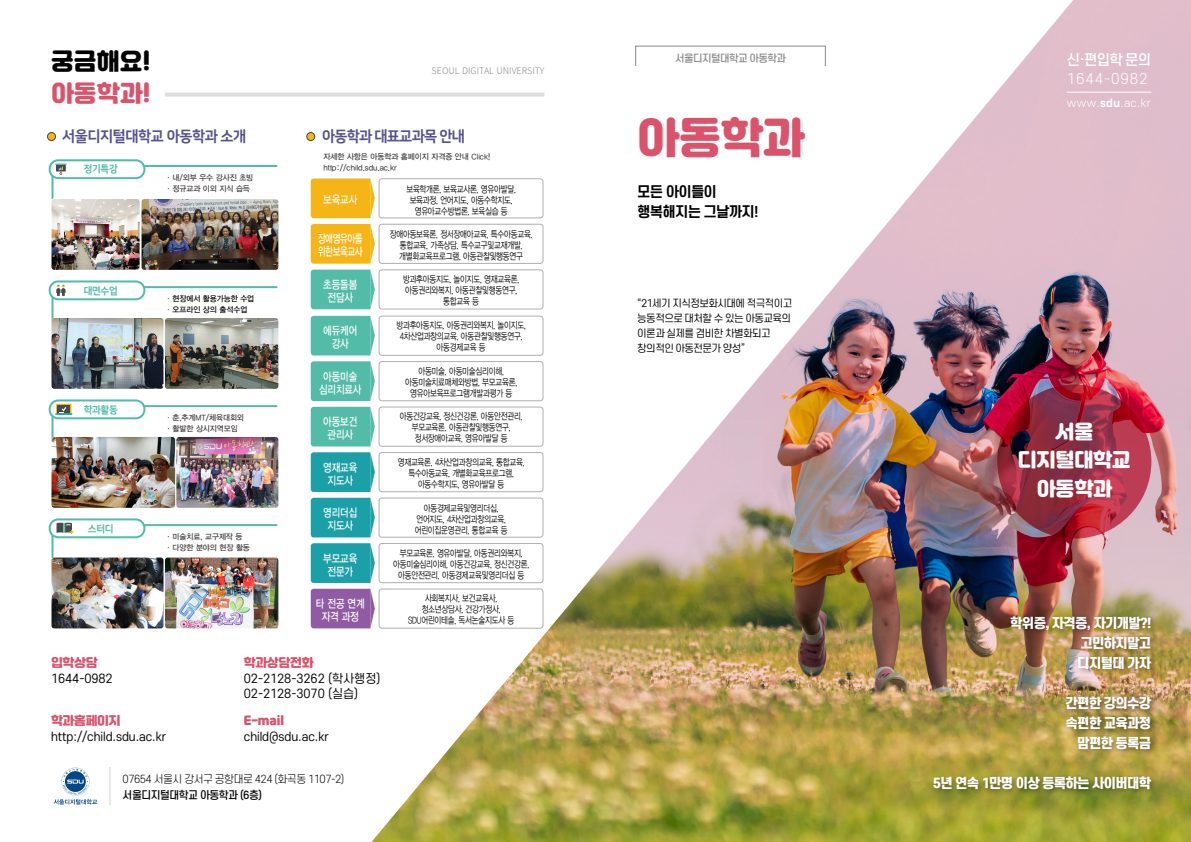
<style>
.page{position:relative;width:1191px;height:842px;background:#fff}
.page>*{position:absolute;margin:0;border:0;box-sizing:border-box;transform-origin:0 0}
.t1{font:42.5px "Jalnan OTF";color:#db536b}
.t2{font:23.1px "Jalnan OTF";color:#000}
.t3{font:23.1px "Jalnan OTF";color:#db536b}
.t4{font:19.2px/28.3px "Jalnan OTF";color:#fff;text-align:center}
.t5{font:15px "Nanum Square OTFEB";letter-spacing:-.03em;color:#57528f;scale:.96 1}
.t6{font:15px "Nanum Square OTFEB";letter-spacing:-.05em;color:#57528f;scale:.96 1}
.t7{font:700 14px/19.9px "S Core Dream 6";letter-spacing:-.06em;color:#000}
.t8{font:300 14px "S Core Dream 3";letter-spacing:.06em;color:#fff}
.t9{font:500 14px "S Core Dream 5";color:#fff}
.t10{font:800 13px/20px "S Core Dream 8";letter-spacing:-.06em;color:#fff;text-align:justify}
.t11{font:11.9px/15.5px "S Core Dream 4";letter-spacing:-.005em;color:#000}
.t12{font:11.9px "Jalnan OTF";letter-spacing:-.005em;color:#db536b}
.t13{font:11.5px/13px "YDIYGO330";letter-spacing:-.01em;color:#fff;text-align:center;scale:.81 1}
.t14{font:11.5px/13px "YDIYGO330";letter-spacing:-.05em;color:#fff;scale:.74 1}
.t15{font:300 11px "S Core Dream 3";letter-spacing:.035em;color:#fff}
.t16{font:300 10.5px "S Core Dream 3";letter-spacing:-.05em;color:#000}
.t17{font:500 10.5px "S Core Dream 5";letter-spacing:-.05em;color:#000}
.t18{font:10px/15px "S Core Dream 4";letter-spacing:-.06em;color:#000}
.t19{font:10px "Nanum Square OTFEB";letter-spacing:-.03em;color:#53bca8;scale:.96 1}
.t20{font:500 10px "S Core Dream 5";letter-spacing:-.06em;color:#898989}
.t21{font:9.5px/11px "YDIYGO320";letter-spacing:-.025em;color:#000;text-align:center;scale:.78 1}
.t22{font:300 9px "Noto Sans CJ Kkr";color:#898989}
.t23{font:8px/11px "YDIYGO330";letter-spacing:-.005em;color:#3e3a39;scale:.95 1}
.t24{font:8px/11px "YDIYGO330";letter-spacing:-.005em;color:#000;scale:.95 1}
.s1{color:#3e3a39}
.s2{font-family:"S Core Dream 6";font-weight:700}
</style>
<div class="page">
<img style="left:364px;top:0;width:827px;height:842px">
<svg style="left:997px;top:384px;width:154px;height:155px;background:#982b3f"></svg>
<hr style="left:109px;top:767px;width:2px;height:38px;background:#dcdddd">
<svg style="left:54px;top:768px;width:43px;height:36px"></svg>
<hr style="left:1066px;top:92px;width:85px;height:1px;background:#fff">
<div style="left:635px;top:46px;width:190px;height:20px;border:1px solid #898989"></div>
<svg style="left:165px;top:93px;width:379px;height:4px;background:#dfe0e0"></svg>
<div style="left:47px;top:133px;width:8px;height:8px;background:#f5b517;border-radius:50%"></div>
<div style="left:47px;top:132px;width:9px;height:9px;border:1px solid #494645;border-radius:50%"></div>
<div style="left:49px;top:159px;width:96px;height:20px;border:2px solid #53bca8;border-radius:9px"></div>
<img style="left:51px;top:200px;width:227px;height:70px">
<img style="left:141px;top:199px;width:137px;height:71px;border-radius:3px">
<svg style="left:50px;top:164px;width:228px;height:36px"></svg>
<div style="left:49px;top:518px;width:96px;height:20px;border:2px solid #53bca8;border-radius:9px"></div>
<img style="left:51px;top:559px;width:112px;height:69px">
<img style="left:165px;top:559px;width:113px;height:69px">
<svg style="left:50px;top:522px;width:228px;height:37px"></svg>
<svg style="left:50px;top:400px;width:94px;height:18px"></svg>
<div style="left:49px;top:399px;width:96px;height:20px;border:2px solid #53bca8;border-radius:9px"></div>
<img style="left:51px;top:440px;width:125px;height:68px">
<img style="left:176px;top:437px;width:102px;height:71px;border-radius:3px">
<svg style="left:50px;top:404px;width:228px;height:36px"></svg>
<div style="left:49px;top:280px;width:96px;height:20px;border:2px solid #53bca8;border-radius:9px"></div>
<img style="left:51px;top:321px;width:112px;height:68px">
<img style="left:165px;top:321px;width:113px;height:68px">
<svg style="left:50px;top:285px;width:228px;height:36px"></svg>
<div style="left:307px;top:133px;width:8px;height:8px;background:#f5b517;border-radius:50%"></div>
<div style="left:306px;top:132px;width:9px;height:9px;border:1px solid #494645;border-radius:50%"></div>
<div style="left:379px;top:178px;width:164px;height:40px;border:1px solid #aeafb0;border-radius:3px"></div>
<div style="left:379px;top:224px;width:164px;height:40px;border:1px solid #aeafb0;border-radius:3px"></div>
<div style="left:379px;top:316px;width:164px;height:39px;border:1px solid #aeafb0;border-radius:3px"></div>
<div style="left:379px;top:270px;width:164px;height:39px;border:1px solid #aeafb0;border-radius:3px"></div>
<div style="left:379px;top:361px;width:164px;height:40px;border:1px solid #aeafb0;border-radius:3px"></div>
<div style="left:379px;top:407px;width:164px;height:39px;border:1px solid #aeafb0;border-radius:3px"></div>
<div style="left:379px;top:498px;width:164px;height:39px;border:1px solid #aeafb0;border-radius:3px"></div>
<div style="left:379px;top:452px;width:164px;height:40px;border:1px solid #aeafb0;border-radius:3px"></div>
<div style="left:379px;top:543px;width:164px;height:40px;border:1px solid #aeafb0;border-radius:3px"></div>
<div style="left:379px;top:589px;width:164px;height:39px;border:1px solid #aeafb0;border-radius:3px"></div>
<svg style="left:311px;top:178px;width:64px;height:40px;background:#f5b823"></svg>
<svg style="left:311px;top:224px;width:64px;height:40px;background:#f5b822"></svg>
<div style="left:311px;top:316px;width:64px;height:39px;background:#53bca8"></div>
<div style="left:311px;top:270px;width:64px;height:39px;background:#53bca8"></div>
<svg style="left:311px;top:361px;width:64px;height:40px;background:#5bbfac"></svg>
<div style="left:311px;top:407px;width:64px;height:39px;background:#53bca8"></div>
<div style="left:311px;top:498px;width:64px;height:39px;background:#1ba0a7"></div>
<svg style="left:311px;top:452px;width:64px;height:40px;background:#26a4ab"></svg>
<svg style="left:311px;top:543px;width:64px;height:40px;background:#26a4ab"></svg>
<div style="left:311px;top:589px;width:64px;height:39px;background:#8f5ca3"></div>
<div style="left:930px;top:612px;width:228px;height:184px;background:#000;opacity:.5"></div>
<h2 class="t2" style="left:51px;top:46px;width:101px">궁금해요!</h2>
<h2 class="t3" style="left:51px;top:77px;width:101px">아동학과!</h2>
<h3 class="t5" style="left:62px;top:128px;width:193px">서울디지털대학교 아동학과 소개</h3>
<p class="t19" style="left:84px;top:164px;width:37px">정기특강</p>
<p class="t23" style="left:165px;top:172px;width:94px">·내/외부 우수 강사진 초빙 ·정규교과 이외 지식 습득</p>
<p class="t19" style="left:84px;top:285px;width:37px">대면수업</p>
<p class="t19" style="left:84px;top:404px;width:37px">학과활동</p>
<p class="t19" style="left:88px;top:523px;width:28px">스터디</p>
<p class="t24" style="left:165px;top:294px;width:96px"><span class="s1">·</span>현장에서 활용가능한 수업 <span class="s1">·</span>오프라인 상의 출석수업</p>
<p class="t23" style="left:165px;top:413px;width:85px">·춘,추계MT/체육대회외 ·활발한 상시지역모임</p>
<p class="t23" style="left:165px;top:531px;width:91px">·미술치료, 교구제작 등 ·다양한 분야의 현장 활동</p>
<p class="t22" style="left:431px;top:66px;width:114px">SEOUL DIGITAL UNIVERSITY</p>
<h3 class="t6" style="left:322px;top:128px;width:150px">아동학과 대표교과목 안내</h3>
<p class="t23" style="left:323px;top:151px;width:177px">자세한 사항은 아동학과 홈페이지 자격증 안내 Click! http://child.sdu.ac.kr</p>
<p class="t13" style="left:323px;top:194px;width:43px">보육교사</p>
<p class="t14" style="left:318px;top:233px;width:62px">장애영유아를 위한보육교사</p>
<p class="t21" style="left:406px;top:183px;width:142px">보육학개론, 보육교사론, 영유아발달, 보육과정, 언어지도, 아동수학지도, 영유아교수방법론, 보육실습 등</p>
<p class="t21" style="left:390px;top:229px;width:185px">장애아동보육론, 정서장애아교육, 특수아동교육, 통합교육, 가족상담, 특수교구및교재개발, 개별화교육프로그램, 아동관찰및행동연구</p>
<p class="t13" style="left:323px;top:278px;width:43px">초등돌봄 전담사</p>
<p class="t21" style="left:403px;top:274px;width:151px">방과후아동지도, 놀이지도, 영재교육론, 아동권리와복지, 아동관찰및행동연구, 통합교육 등</p>
<p class="t13" style="left:323px;top:324px;width:43px">에듀케어 강사</p>
<p class="t21" style="left:396px;top:320px;width:168px">방과후아동지도, 아동권리와복지, 놀이지도,<br>4차산업과창의교육, 아동관찰및행동연구, 아동경제교육 등</p>
<p class="t13" style="left:319px;top:370px;width:54px">아동미술 심리치료사</p>
<p class="t13" style="left:323px;top:415px;width:43px">아동보건 관리사</p>
<p class="t21" style="left:405px;top:366px;width:145px">아동미술, 아동미술심리이해, 아동미술치료매체와방법, 부모교육론, 영유아보육프로그램개발과평가 등</p>
<p class="t21" style="left:400px;top:411px;width:159px">아동건강교육, 정신건강론, 아동안전관리, 부모교육론, 아동관찰및행동연구, 정서장애아교육, 영유아발달 등</p>
<p class="t13" style="left:323px;top:461px;width:43px">영재교육 지도사</p>
<p class="t21" style="left:398px;top:457px;width:164px">영재교육론, 4차산업과창의교육, 통합교육, 특수아동교육, 개별화교육프로그램, 아동수학지도, 영유아발달 등</p>
<p class="t13" style="left:323px;top:506px;width:43px">영리더십 지도사</p>
<p class="t21" style="left:415px;top:502px;width:121px">아동경제교육및영리더십, 언어지도, 4차산업과창의교육, 어린이집운영관리, 통합교육 등</p>
<p class="t13" style="left:323px;top:552px;width:43px">부모교육 전문가</p>
<p class="t13" style="left:316px;top:597px;width:62px">타 전공 연계 자격 과정</p>
<p class="t21" style="left:393px;top:548px;width:176px">부모교육론, 영유아발달, 아동권리와복지, 아동미술심리이해, 아동건강교육, 정신건강론, 아동안전관리, 아동경제교육및영리더십 등</p>
<p class="t21" style="left:408px;top:593px;width:138px">사회복지사, 보건교육사, 청소년상담사, 건강가정사,<br>SDU어린이테솔, 독서논술지도사 등</p>
<p class="t12" style="left:51px;top:654px;width:48px">입학상담</p>
<p class="t11" style="left:51px;top:670px;width:63px">1644-0982</p>
<p class="t12" style="left:51px;top:712px;width:71px">학과홈페이지</p>
<p class="t11" style="left:51px;top:728px;width:116px">http://child.sdu.ac.kr</p>
<p class="t12" style="left:244px;top:654px;width:71px">학과상담전화</p>
<p class="t11" style="left:244px;top:670px;width:138px">02-2128-3262 (학사행정)<br>02-2128-3070 (실습)</p>
<p class="t12" style="left:244px;top:712px;width:42px">E-mail</p>
<p class="t11" style="left:244px;top:728px;width:86px">child@sdu.ac.kr</p>
<p class="t16" style="left:123px;top:771px;width:223px">07654 서울시 강서구 공항대로 424 (화곡동 1107-2)</p>
<p class="t17" style="left:123px;top:787px;width:141px">서울디지털대학교 아동학과 (6층)</p>
<p class="t20" style="left:675px;top:51px;width:112px">서울디지털대학교 아동학과</p>
<h1 class="t1" style="left:637px;top:109px;width:168px">아동학과</h1>
<h3 class="t7" style="left:637px;top:181px;width:123px">모든 아이들이 행복해지는 그날까지!</h3>
<p class="t18" style="left:637px;top:296px;width:157px">“21세기 지식정보화시대에 적극적이고 능동적으로 대처할 수 있는 아동교육의 이론과 실제를 겸비한 차별화되고 창의적인 아동전문가 양성”</p>
<h3 class="t9" style="left:1066px;top:50px;width:86px">신·편입학 문의</h3>
<h3 class="t8" style="left:1066px;top:69px;width:82px">1644-0982</h3>
<p class="t15" style="left:1067px;top:95px;width:85px">www.<span class="s2">sdu</span>.ac.kr</p>
<h3 class="t4" style="left:1018px;top:419px;width:114px">서울 디지털대학교 아동학과</h3>
<h3 class="t10" style="left:1077px;top:612px;width:76px;text-indent:-67px">학위증, 자격증, 자기개발?! 고민하지말고 디지털대 가자</h3>
<h3 class="t10" style="left:1065px;top:692px;width:87px;text-align:right">간편한 강의수강 속편한 교육과정 맘편한 등록금</h3>
<h3 class="t10" style="left:933px;top:772px;width:220px">5년 연속 1만명 이상 등록하는 사이버대학</h3>
</div>
